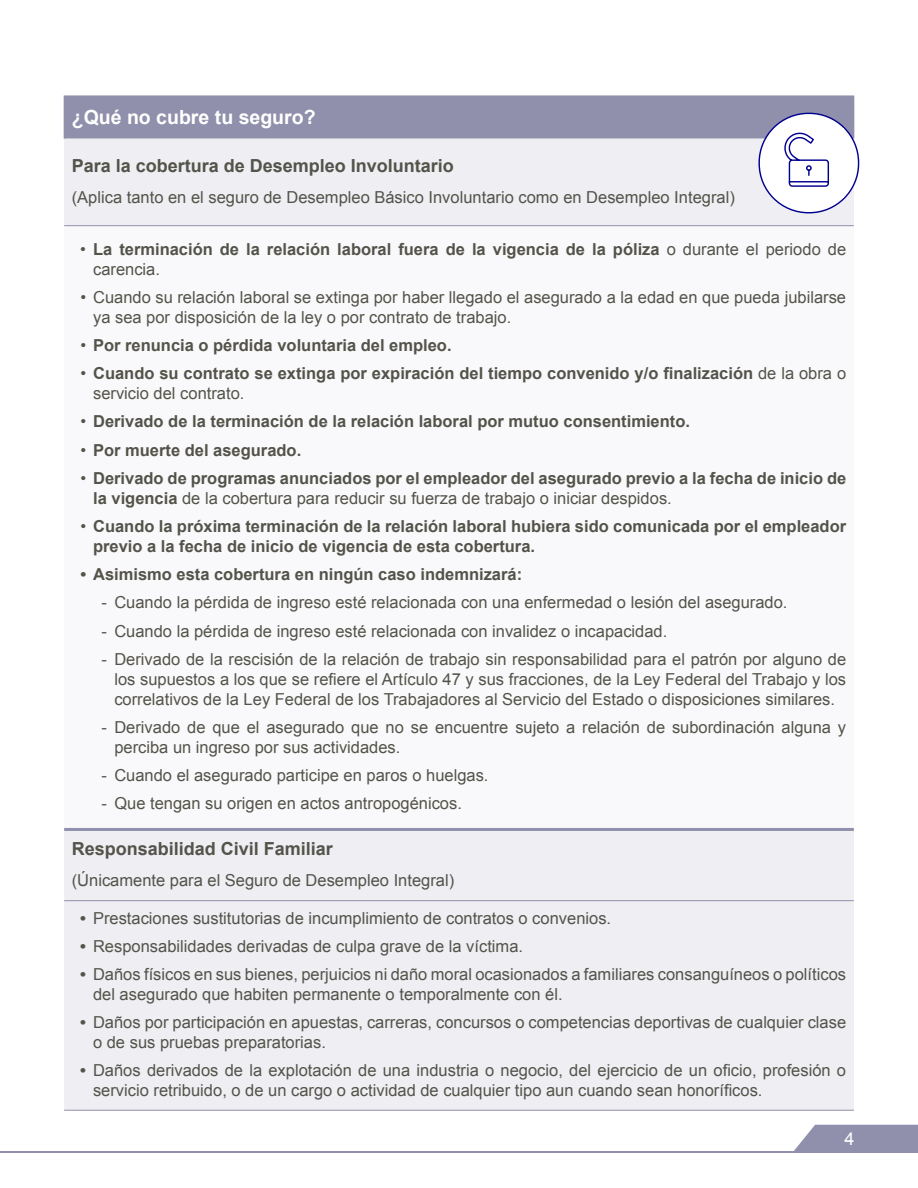
<style>
.page{position:relative;width:918px;height:1188px;background:#fff}
.page>*{position:absolute;margin:0;border:0;box-sizing:border-box;transform-origin:0 0}
.t1{font:700 19.5px "Arial";color:#fff}
.t2{font:700 18px "Arial";color:#54534a}
.t3{font:18px "Arial";color:#fff}
.t4{font:16.5px/19.8px "Arial";color:#54534a}
.t5{font:700 16.5px/19.8px "Arial";color:#54534a}
.s1{font-weight:400}
.s2{font-weight:700}
</style>
<div class="page">
<svg style="left:794px;top:1125px;width:124px;height:26px"></svg>
<hr style="left:0;top:1151px;width:918px;height:1px;background:#9190ac">
<div style="left:64px;top:96px;width:790px;height:42px;background:#9190ac"></div>
<div style="left:64px;top:138px;width:790px;height:972px;background:#eeeef3"></div>
<div style="left:64px;top:226px;width:790px;height:603px;background:#f9f9fb"></div>
<hr style="left:64px;top:225px;width:790px;height:1px;background:#9190ac">
<hr style="left:64px;top:900px;width:790px;height:1px;background:#9190ac">
<hr style="left:64px;top:1110px;width:790px;height:1px;background:#9190ac">
<hr style="left:64px;top:828px;width:790px;height:3px;background:#9190ac">
<svg style="left:758px;top:113px;width:101px;height:100px"></svg>
<p class="t1" style="left:72px;top:105px;width:245px">¿Qué no cubre tu seguro?</p>
<p class="t2" style="left:72px;top:154px;width:384px">Para la cobertura de Desempleo Involuntario</p>
<p class="t4" style="left:72px;top:188px;width:665px">(Aplica tanto en el seguro de Desempleo Básico Involuntario como en Desempleo Integral)</p>
<p class="t5" style="left:93px;top:240px;width:755px;text-indent:-13px"><span class="s1">•</span> La terminación de la relación laboral fuera de la vigencia de la póliza <span class="s1">o durante el periodo de carencia.</span></p>
<p class="t4" style="left:93px;top:287px;width:755px;text-indent:-13px">• Cuando su relación laboral se extinga por haber llegado el asegurado a la edad en que pueda jubilarse ya sea por disposición de la ley o por contrato de trabajo.</p>
<p class="t5" style="left:80px;top:336px;width:373px"><span class="s1">•</span> Por renuncia o pérdida voluntaria del empleo.</p>
<p class="t5" style="left:93px;top:364px;width:755px;text-indent:-13px"><span class="s1">•</span> Cuando su contrato se extinga por expiración del tiempo convenido y/o finalización <span class="s1">de la obra o servicio del contrato.</span></p>
<p class="t5" style="left:80px;top:412px;width:611px"><span class="s1">•</span> Derivado de la terminación de la relación laboral por mutuo consentimiento.</p>
<p class="t5" style="left:80px;top:441px;width:222px"><span class="s1">•</span> Por muerte del asegurado.</p>
<p class="t5" style="left:93px;top:469px;width:755px;text-indent:-13px"><span class="s1">•</span> Derivado de programas anunciados por el empleador del asegurado previo a la fecha de inicio de la vigencia <span class="s1">de la cobertura para reducir su fuerza de trabajo o iniciar despidos.</span></p>
<p class="t5" style="left:93px;top:517px;width:755px;text-indent:-13px"><span class="s1">•</span> Cuando la próxima terminación de la relación laboral hubiera sido comunicada por el empleador previo a la fecha de inicio de vigencia de esta cobertura.</p>
<p class="t5" style="left:80px;top:565px;width:443px">• Asimismo esta cobertura en ningún caso indemnizará:</p>
<p class="t4" style="left:102px;top:593px;width:687px">- Cuando la pérdida de ingreso esté relacionada con una enfermedad o lesión del asegurado.</p>
<p class="t4" style="left:102px;top:621px;width:567px">- Cuando la pérdida de ingreso esté relacionada con invalidez o incapacidad.</p>
<p class="t4" style="left:114px;top:650px;width:733px;text-align:justify;text-indent:-13px">- Derivado de la rescisión de la relación de trabajo sin responsabilidad para el patrón por alguno de los supuestos a los que se refiere el Artículo 47 y sus fracciones, de la Ley Federal del Trabajo y los correlativos de la Ley Federal de los Trabajadores al Servicio del Estado o disposiciones similares.</p>
<p class="t4" style="left:114px;top:717px;width:733px;text-indent:-13px">- Derivado de que el asegurado que no se encuentre sujeto a relación de subordinación alguna y perciba un ingreso por sus actividades.</p>
<p class="t4" style="left:102px;top:766px;width:388px">- Cuando el asegurado participe en paros o huelgas.</p>
<p class="t4" style="left:102px;top:794px;width:362px">- Que tengan su origen en actos antropogénicos.</p>
<p class="t2" style="left:72px;top:837px;width:263px">Responsabilidad Civil Familiar</p>
<p class="t4" style="left:72px;top:871px;width:384px">(Únicamente para el Seguro de Desempleo Integral)</p>
<p class="t4" style="left:80px;top:908px;width:532px"><span class="s2">•</span> Prestaciones sustitutorias de incumplimiento de contratos o convenios.</p>
<p class="t4" style="left:80px;top:936px;width:444px"><span class="s2">•</span> Responsabilidades derivadas de culpa grave de la víctima.</p>
<p class="t4" style="left:93px;top:965px;width:755px;text-indent:-13px"><span class="s2">•</span> Daños físicos en sus bienes, perjuicios ni daño moral ocasionados a familiares consanguíneos o políticos del asegurado que habiten permanente o temporalmente con él.</p>
<p class="t4" style="left:93px;top:1013px;width:755px;text-indent:-13px"><span class="s2">•</span> Daños por participación en apuestas, carreras, concursos o competencias deportivas de cualquier clase o de sus pruebas preparatorias.</p>
<p class="t4" style="left:93px;top:1061px;width:755px;text-indent:-13px"><span class="s2">•</span> Daños derivados de la explotación de una industria o negocio, del ejercicio de un oficio, profesión o servicio retribuido, o de un cargo o actividad de cualquier tipo aun cuando sean honoríficos.</p>
<p class="t3" style="left:844px;top:1127px;width:12px">4</p>
</div>
